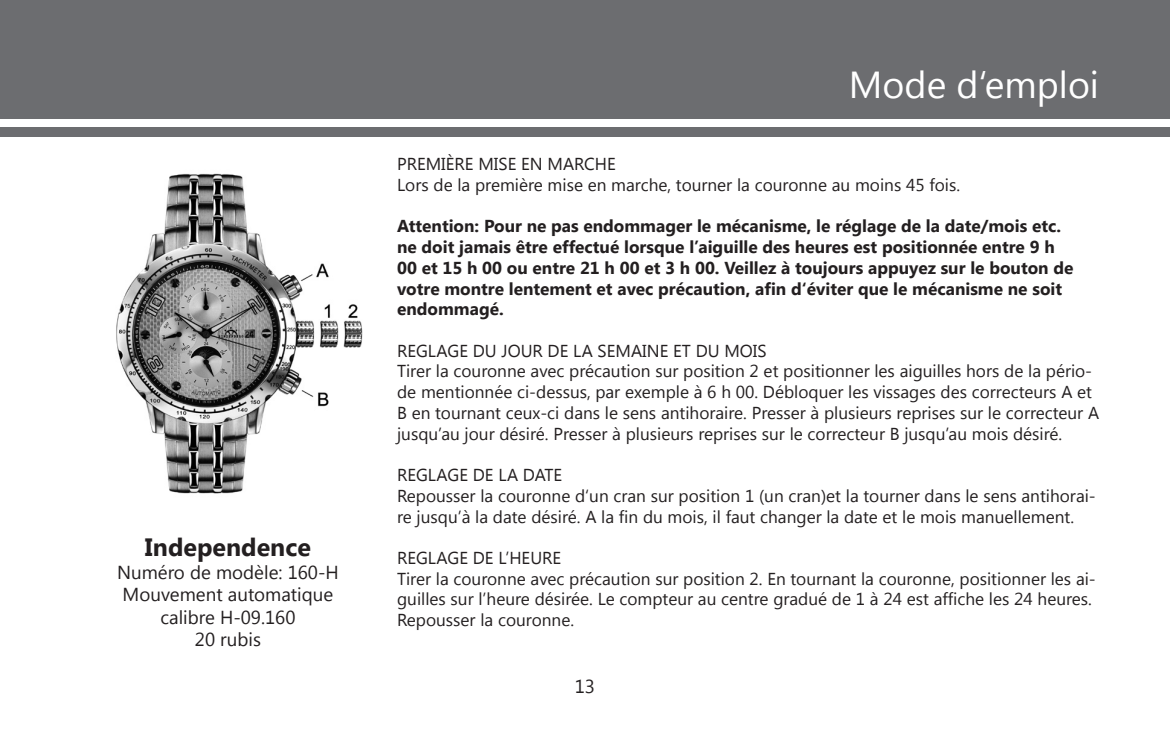
<style>
.page{position:relative;width:1170px;height:745px;background:#fff}
.page>*{position:absolute;margin:0;border:0;box-sizing:border-box;transform-origin:0 0}
.t1{font:37.5px "Segoe UI";color:#fff}
.t2{font:700 25px "Segoe UI";color:#231f20}
.t3{font:18.75px/22.5px "Segoe UI";color:#231f20;text-align:center}
.t4{font:17.25px/20.8px "Segoe UI";color:#231f20}
.t5{font:700 17.25px/20.8px "Segoe UI";color:#231f20}
</style>
<div class="page">
<div style="left:0;top:0;width:1169px;height:119px;background:#6c6d70"></div>
<div style="left:0;top:127px;width:1169px;height:10px;background:#6c6d70"></div>
<img style="left:116px;top:173px;width:247px;height:321px">
<h2 class="t2" style="left:145px;top:529px;width:167px">Independence</h2>
<p class="t3" style="left:117px;top:559px;width:223px">Numéro de modèle: 160-H<br>Mouvement automatique calibre H-09.160<br>20 rubis</p>
<h1 class="t1" style="left:848px;top:59px;width:251px">Mode d‘emploi</h1>
<p class="t4" style="left:397px;top:153px;width:564px">PREMIÈRE MISE EN MARCHE<br>Lors de la première mise en marche, tourner la couronne au moins 45 fois.</p>
<p class="t5" style="left:397px;top:215px;width:678px">Attention: Pour ne pas endommager le mécanisme, le réglage de la date/mois etc. ne doit jamais être effectué lorsque l’aiguille des heures est positionnée entre 9 h 00 et 15 h 00 ou entre 21 h 00 et 3 h 00. Veillez à toujours appuyez sur le bouton de votre montre lentement et avec précaution, afin d‘éviter que le mécanisme ne soit endommagé.</p>
<p class="t4" style="left:397px;top:339px;width:703px">REGLAGE DU JOUR DE LA SEMAINE ET DU MOIS<br>Tirer la couronne avec précaution sur position 2 et positionner les aiguilles hors de la pério&shy;de mentionnée ci-dessus, par exemple à 6 h 00. Débloquer les vissages des correcteurs A et B en tournant ceux-ci dans le sens antihoraire. Presser à plusieurs reprises sur le correcteur A jusqu’au jour désiré. Presser à plusieurs reprises sur le correcteur B jusqu’au mois désiré.</p>
<p class="t4" style="left:397px;top:463px;width:700px">REGLAGE DE LA DATE<br>Repousser la couronne d‘un cran sur position 1 (un cran)et la tourner dans le sens antihorai&shy;re jusqu’à la date désiré. A la fin du mois, il faut changer la date et le mois manuellement.</p>
<p class="t4" style="left:397px;top:546px;width:700px">REGLAGE DE L’HEURE<br>Tirer la couronne avec précaution sur position 2. En tournant la couronne, positionner les ai&shy;guilles sur l’heure désirée. Le compteur au centre gradué de 1 à 24 est affiche les 24 heures.<br>Repousser la couronne.</p>
<p class="t3" style="left:575px;top:673px;width:22px">13</p>
</div>
